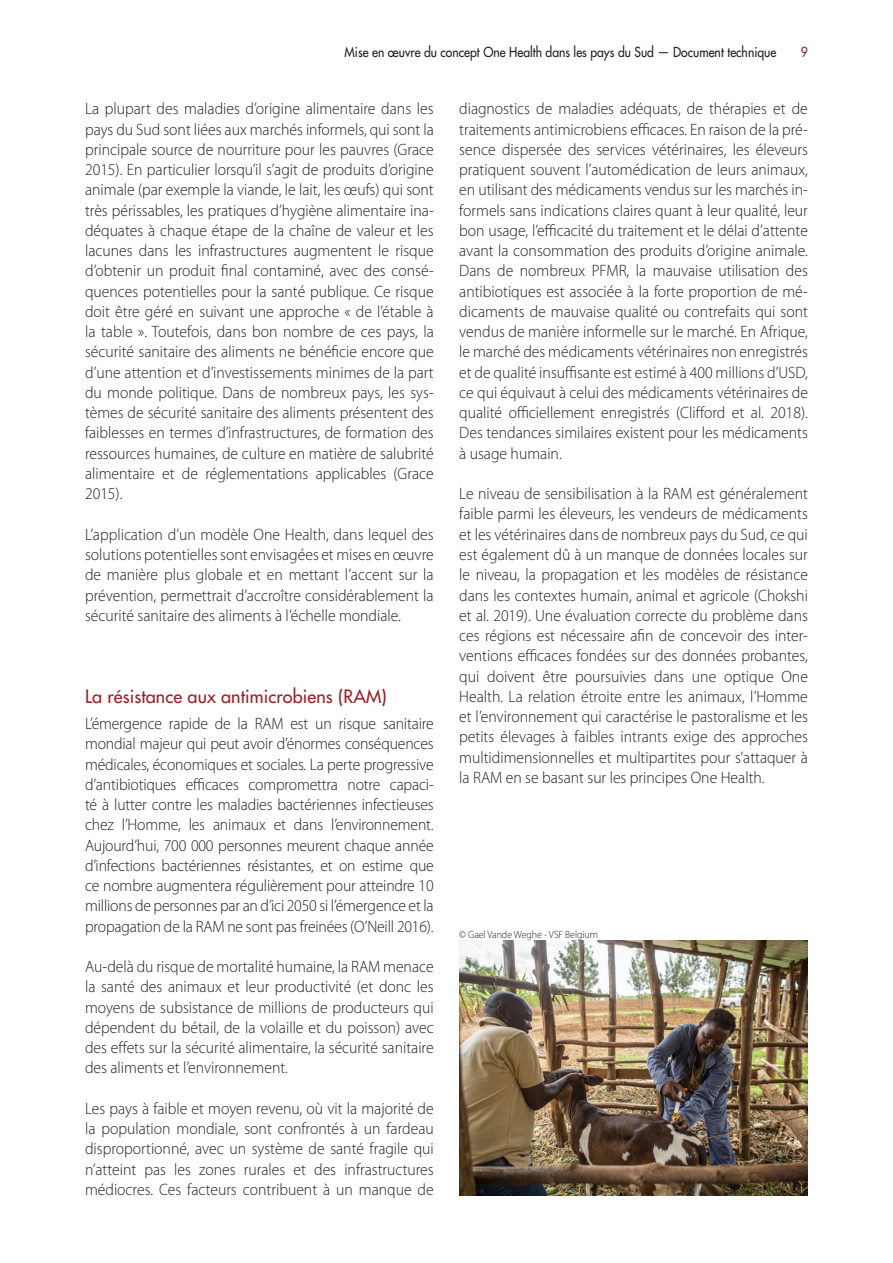
<style>
.page{position:relative;width:893px;height:1263px;background:#fff}
.page>*{position:absolute;margin:0;border:0;box-sizing:border-box;transform-origin:0 0}
.t1{font:500 18px "Futura Std";letter-spacing:.005em;color:#98232a}
.t2{font:300 16.5px/20.2px "Myriad Pro";color:#231f20;text-align:justify;scale:.95 1}
.t3{font:500 13.5px "Futura Std";color:#231f20;scale:.9 1}
.t4{font:500 13.5px "Futura Std";color:#98232a;scale:.9 1}
.t5{font:300 10.5px "Myriad Pro";letter-spacing:-.005em;color:#231f20;scale:.95 1}
</style>
<div class="page">
<img style="left:459px;top:941px;width:349px;height:254px">
<p class="t3" style="left:345px;top:43px;width:481px">Mise en œuvre du concept One Health dans les pays du Sud — Document technique</p>
<p class="t4" style="left:801px;top:43px;width:9px">9</p>
<p class="t2" style="left:85px;top:99px;width:369px">La plupart des maladies d’origine alimentaire dans les pays du Sud sont liées aux marchés informels, qui sont la principale source de nourriture pour les pauvres (Grace 2015). En particulier lorsqu’il s’agit de produits d’origine animale (par exemple la viande, le lait, les œufs) qui sont très périssables, les pratiques d’hygiène alimentaire ina&shy;déquates à chaque étape de la chaîne de valeur et les lacunes dans les infrastructures augmentent le risque d’obtenir un produit final contaminé, avec des consé&shy;quences potentielles pour la santé publique. Ce risque doit être géré en suivant une approche « de l’étable à la table ». Toutefois, dans bon nombre de ces pays, la sécurité sanitaire des aliments ne bénéficie encore que d’une attention et d’investissements minimes de la part du monde politique. Dans de nombreux pays, les sys&shy;tèmes de sécurité sanitaire des aliments présentent des faiblesses en termes d’infrastructures, de formation des ressources humaines, de culture en matière de salubrité alimentaire et de réglementations applicables (Grace 2015).</p>
<p class="t2" style="left:85px;top:524px;width:369px">L’application d’un modèle One Health, dans lequel des solutions potentielles sont envisagées et mises en œuvre de manière plus globale et en mettant l’accent sur la prévention, permettrait d’accroître considérablement la sécurité sanitaire des aliments à l’échelle mondiale.</p>
<p class="t1" style="left:85px;top:685px;width:303px">La résistance aux antimicrobiens (RAM)</p>
<p class="t2" style="left:85px;top:714px;width:369px">L’émergence rapide de la RAM est un risque sanitaire mondial majeur qui peut avoir d’énormes conséquences médicales, économiques et sociales. La perte progressive d’antibiotiques efficaces compromettra notre capaci&shy;té à lutter contre les maladies bactériennes infectieuses chez l’Homme, les animaux et dans l’environnement.<br>Aujourd’hui, 700 000 personnes meurent chaque année d’infections bactériennes résistantes, et on estime que ce nombre augmentera régulièrement pour atteindre 10 millions de personnes par an d’ici 2050 si l’émergence et la propagation de la RAM ne sont pas freinées (O’Neill 2016).</p>
<p class="t2" style="left:85px;top:957px;width:369px">Au-delà du risque de mortalité humaine, la RAM menace la santé des animaux et leur productivité (et donc les moyens de subsistance de millions de producteurs qui dépendent du bétail, de la volaille et du poisson) avec des effets sur la sécurité alimentaire, la sécurité sanitaire des aliments et l’environnement.</p>
<p class="t2" style="left:85px;top:1098px;width:369px">Les pays à faible et moyen revenu, où vit la majorité de la population mondiale, sont confrontés à un fardeau disproportionné, avec un système de santé fragile qui n’atteint pas les zones rurales et des infrastructures médiocres. Ces facteurs contribuent à un manque de</p>
<p class="t2" style="left:459px;top:99px;width:369px">diagnostics de maladies adéquats, de thérapies et de traitements antimicrobiens efficaces. En raison de la pré&shy;sence dispersée des services vétérinaires, les éleveurs pratiquent souvent l’automédication de leurs animaux, en utilisant des médicaments vendus sur les marchés in&shy;formels sans indications claires quant à leur qualité, leur bon usage, l’efficacité du traitement et le délai d’attente avant la consommation des produits d’origine animale.<br>Dans de nombreux PFMR, la mauvaise utilisation des antibiotiques est associée à la forte proportion de mé&shy;dicaments de mauvaise qualité ou contrefaits qui sont vendus de manière informelle sur le marché. En Afrique, le marché des médicaments vétérinaires non enregistrés et de qualité insuffisante est estimé à 400 millions d’USD, ce qui équivaut à celui des médicaments vétérinaires de qualité officiellement enregistrés (Clifford et al. 2018).<br>Des tendances similaires existent pour les médicaments à usage humain.</p>
<p class="t2" style="left:459px;top:484px;width:369px">Le niveau de sensibilisation à la RAM est généralement faible parmi les éleveurs, les vendeurs de médicaments et les vétérinaires dans de nombreux pays du Sud, ce qui est également dû à un manque de données locales sur le niveau, la propagation et les modèles de résistance dans les contextes humain, animal et agricole (Chokshi et al. 2019). Une évaluation correcte du problème dans ces régions est nécessaire afin de concevoir des inter&shy;ventions efficaces fondées sur des données probantes, qui doivent être poursuivies dans une optique One Health. La relation étroite entre les animaux, l’Homme et l’environnement qui caractérise le pastoralisme et les petits élevages à faibles intrants exige des approches multidimensionnelles et multipartites pour s’attaquer à la RAM en se basant sur les principes One Health.</p>
<p class="t5" style="left:459px;top:929px;width:147px">© Gael Vande Weghe - VSF Belgium</p>
</div>
